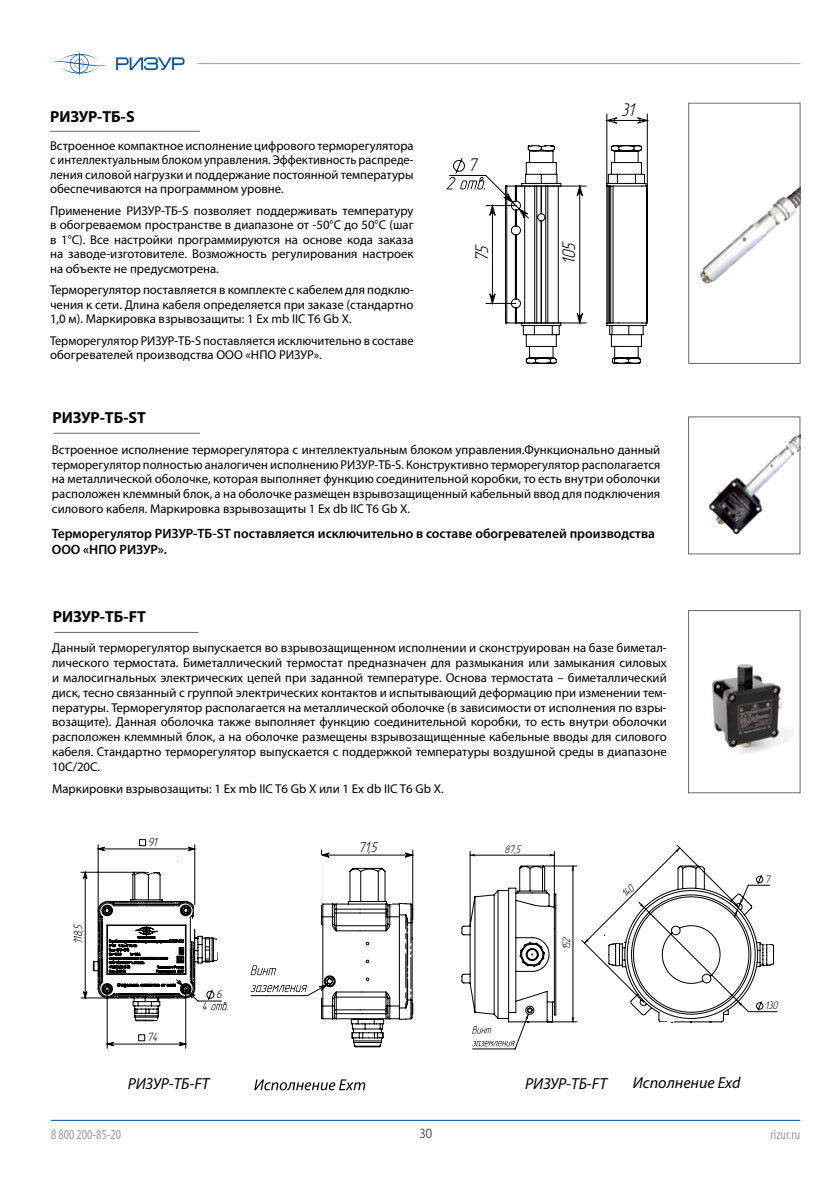
<style>
.page{position:relative;width:840px;height:1191px;background:#fff}
.page>*{position:absolute;margin:0;border:0;box-sizing:border-box;transform-origin:0 0}
.t1{font:italic 18.4px "GOST Type A";color:#000}
.t2{font:italic 16px "Myriad Pro";color:#000}
.t3{font:700 16px "Myriad Pro";color:#000}
.t4{font:italic 14.4px "GOST Type A";color:#000}
.t5{font:italic 14.4px "GOST Type A";color:#020203}
.t6{font:300 semi-condensed 14px "Myriad Pro";color:#000}
.t7{font:condensed 13.8px "Myriad Pro";color:#9d9d9c}
.t8{font:condensed 13.6px "Myriad Pro";color:#9d9d9c}
.t9{font:600 13.4px/15.6px "Myriad Pro";color:#000}
.t10{font:12.8px/14.8px "Myriad Pro";color:#000;text-align:justify}
.t11{font:italic 12px "GOST Type A";color:#000}
.t12{font:italic 10.8px "GOST Type A";color:#000}
</style>
<div class="page">
<hr style="left:197px;top:63px;width:602px;height:1px;background:#8e9ed1">
<hr style="left:51px;top:1120px;width:748px;height:1px;background:#004f9f">
<svg style="left:51px;top:51px;width:56px;height:25px"></svg>
<svg style="left:116px;top:57px;width:68px;height:13px"></svg>
<svg style="left:254px;top:1081px;width:111px;height:9px"></svg>
<svg style="left:80px;top:839px;width:333px;height:210px"></svg>
<hr style="left:54px;top:632px;width:144px;height:1px;background:#6b6b6a">
<hr style="left:50px;top:131px;width:150px;height:1px;background:#6b6b6a">
<hr style="left:53px;top:433px;width:147px;height:1px;background:#6b6b6a">
<img style="left:709px;top:436px;width:88px;height:98px">
<img style="left:700px;top:189px;width:97px;height:95px">
<div style="left:688px;top:103px;width:111px;height:261px;border:1px solid #6b6b6a"></div>
<div style="left:688px;top:610px;width:111px;height:183px;border:1px solid #6b6b6a"></div>
<img style="left:712px;top:664px;width:80px;height:90px">
<svg style="left:446px;top:113px;width:203px;height:251px"></svg>
<svg style="left:461px;top:845px;width:317px;height:204px"></svg>
<svg style="left:524px;top:861px;width:247px;height:166px"></svg>
<div style="left:640px;top:1022px;width:30px;height:28px;background:#fff"></div>
<div style="left:761px;top:933px;width:28px;height:10px;background:#fff"></div>
<svg style="left:584px;top:848px;width:159px;height:158px"></svg>
<p class="t3" style="left:50px;top:106px;width:86px">РИЗУР-ТБ-S</p>
<p class="t10" style="left:50px;top:138px;width:365px">Встроенное компактное исполнение цифрового терморегулятора с интеллектуальным блоком управления. Эффективность распреде&shy;ления силовой нагрузки и поддержание постоянной температуры обеспечиваются на программном уровне.</p>
<p class="t10" style="left:50px;top:203px;width:365px">Применение РИЗУР-ТБ-S позволяет поддерживать температуру в обогреваемом пространстве в диапазоне от -50°С до 50°С (шаг в 1°С). Все настройки программируются на основе кода заказа на заводе-изготовителе. Возможность регулирования настроек на объекте не предусмотрена.</p>
<p class="t10" style="left:50px;top:283px;width:365px">Терморегулятор поставляется в комплекте с кабелем для подклю&shy;чения к сети. Длина кабеля определяется при заказе (стандартно 1,0 м). Маркировка взрывозащиты: 1 Ex mb IIC T6 Gb X.</p>
<p class="t10" style="left:50px;top:333px;width:365px">Терморегулятор РИЗУР-ТБ-S поставляется исключительно в составе обогревателей производства ООО «НПО РИЗУР».</p>
<h1 class="t1" style="left:467px;top:156px;width:15px">7</h1>
<h1 class="t1" style="left:472px;top:262px;width:22px;rotate:-90deg">75</h1>
<h1 class="t1" style="left:620px;top:101px;width:19px">31</h1>
<h1 class="t1" style="left:559px;top:265px;width:27px;rotate:-90deg">105</h1>
<p class="t3" style="left:52px;top:407px;width:95px">РИЗУР-ТБ-ST</p>
<p class="t10" style="left:52px;top:442px;width:609px">Встроенное исполнение терморегулятора с интеллектуальным блоком управления.Функционально данный терморегулятор полностью аналогичен исполнению РИЗУР-ТБ-S. Конструктивно терморегулятор располагается на металлической оболочке, которая выполняет функцию соединительной коробки, то есть внутри оболочки расположен клеммный блок, а на оболочке размещен взрывозащищенный кабельный ввод для подключения силового кабеля. Маркировка взрывозащиты 1 Ex db IIC T6 Gb X.</p>
<p class="t9" style="left:52px;top:526px;width:604px">Терморегулятор РИЗУР-ТБ-ST поставляется исключительно в составе обогревателей производства<br>ООО «НПО РИЗУР».</p>
<p class="t3" style="left:53px;top:606px;width:95px">РИЗУР-ТБ-FT</p>
<p class="t10" style="left:52px;top:640px;width:616px">Данный терморегулятор выпускается во взрывозащищенном исполнении и сконструирован на базе биметал&shy;лического термостата. Биметаллический термостат предназначен для размыкания или замыкания силовых и малосигнальных электрических цепей при заданной температуре. Основа термостата – биметаллический диск, тесно связанный с группой электрических контактов и испытывающий деформацию при изменении тем&shy;пературы. Терморегулятор располагается на металлической оболочке (в зависимости от исполнения по взры&shy;возащите). Данная оболочка также выполняет функцию соединительной коробки, то есть внутри оболочки расположен клеммный блок, а на оболочке размещены взрывозащищенные кабельные вводы для силового кабеля. Стандартно терморегулятор выпускается с поддержкой температуры воздушной среды в диапазоне 10С/20С.</p>
<p class="t10" style="left:52px;top:781px;width:393px">Маркировки взрывозащиты: 1 Ex mb IIC T6 Gb X или 1 Ex db IIC T6 Gb X.</p>
<p class="t11" style="left:72px;top:944px;width:24px;rotate:-90deg">118,5</p>
<p class="t11" style="left:148px;top:836px;width:14px">91</p>
<p class="t5" style="left:144px;top:840px;width:12px">2</p>
<p class="t4" style="left:358px;top:839px;width:24px">71,5</p>
<p class="t11" style="left:147px;top:1031px;width:15px">74</p>
<p class="t11" style="left:216px;top:988px;width:10px">6</p>
<p class="t2" style="left:128px;top:1074px;width:83px">РИЗУР-ТБ-FT</p>
<p class="t12" style="left:504px;top:843px;width:20px">87,5</p>
<p class="t12" style="left:561px;top:950px;width:17px;rotate:-90deg">152</p>
<p class="t12" style="left:764px;top:873px;width:9px">7</p>
<p class="t12" style="left:764px;top:1000px;width:17px">130</p>
<p class="t2" style="left:524px;top:1073px;width:83px">РИЗУР-ТБ-FT</p>
<p class="t2" style="left:632px;top:1072px;width:109px">Исполнение Exd</p>
<p class="t7" style="left:51px;top:1126px;width:71px">8 800 200-85-20</p>
<p class="t6" style="left:419px;top:1125px;width:14px">30</p>
<p class="t8" style="left:770px;top:1126px;width:31px">rizur.ru</p>
</div>
